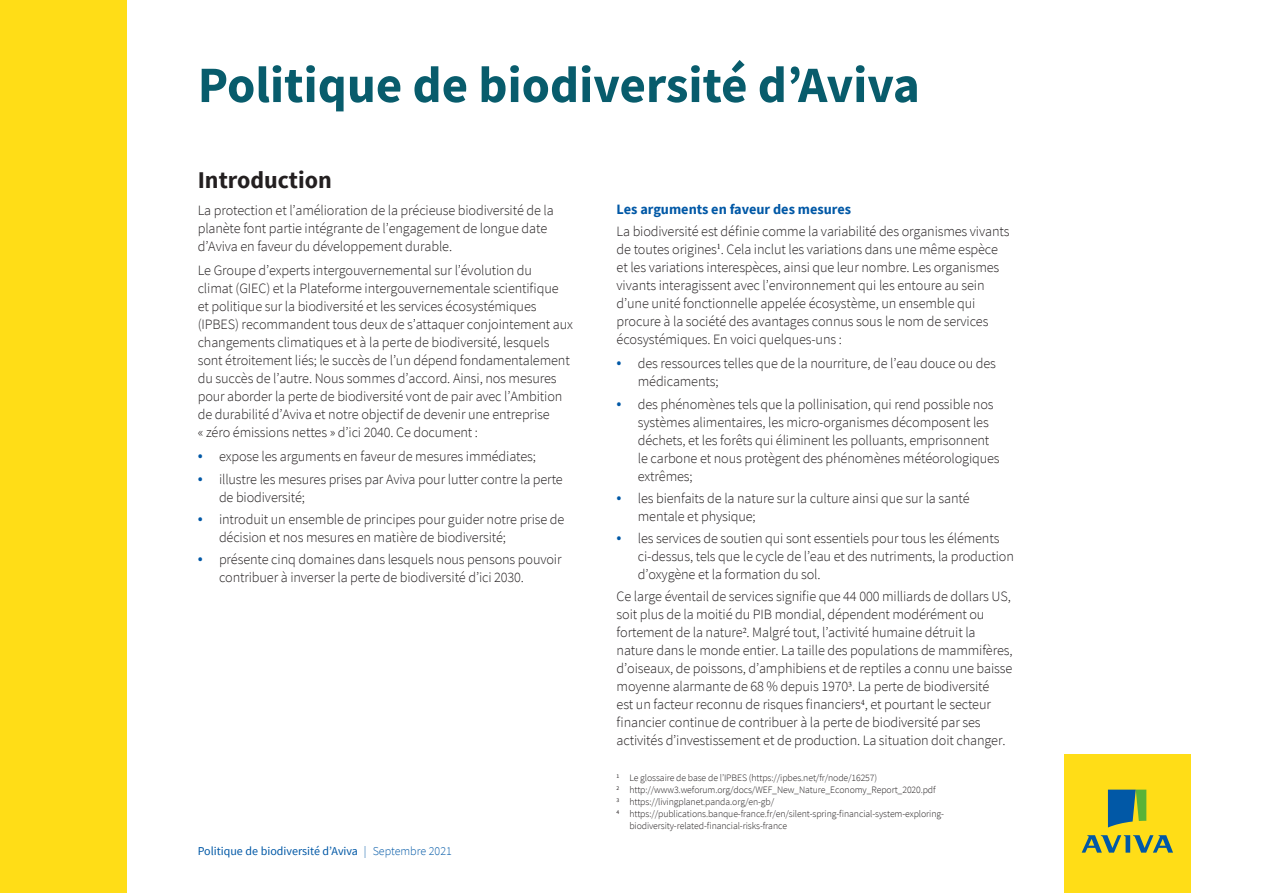
<style>
.page{position:relative;width:1263px;height:893px;background:#fff}
.page>*{position:absolute;margin:0;border:0;box-sizing:border-box;transform-origin:0 0}
.t1{font:700 51px "Source Sans Pro";color:#085c6c}
.Head_1{font:700 24px "Source Sans Pro";color:#231f20}
.Body{font:300 14.25px/18px "Source Sans Pro";letter-spacing:-.01em;color:#231f20}
.Head_2{font:700 14.25px "Source Sans Pro";color:#0158a6}
.t2{font:12px "Source Sans Pro";color:#0158a6}
.Footnotes{font:300 9.75px/12px "Source Sans Pro";letter-spacing:-.01em;color:#231f20}
.s1{font-size:18px;color:#0158a6}
.s2{font-weight:300}
</style>
<div class="page">
<div style="left:0;top:0;width:126px;height:893px;background:#ffdd17"></div>
<div style="left:1064px;top:755px;width:127px;height:138px;background:#ffdd17"></div>
<svg style="left:1082px;top:835px;width:91px;height:18px"></svg>
<svg style="left:1108px;top:790px;width:38px;height:37px"></svg>
<p class="t1" style="left:198px;top:51px;width:723px">Politique de biodiversité d’Aviva</p>
<p class="Head_1" style="left:198px;top:164px;width:135px">Introduction</p>
<p class="Body" style="left:198px;top:201px;width:358px">La protection et l’amélioration de la précieuse biodiversité de la planète font partie intégrante de l’engagement de longue date d’Aviva en faveur du développement durable.</p>
<p class="Body" style="left:198px;top:261px;width:377px">Le Groupe d’experts intergouvernemental sur l’évolution du<br>climat (GIEC) et la Plateforme intergouvernementale scientifique et politique sur la biodiversité et les services écosystémiques (IPBES) recommandent tous deux de s’attaquer conjointement aux changements climatiques et à la perte de biodiversité, lesquels sont étroitement liés; le succès de l’un dépend fondamentalement du succès de l’autre. Nous sommes d’accord. Ainsi, nos mesures pour aborder la perte de biodiversité vont de pair avec l’Ambition de durabilité d’Aviva et notre objectif de devenir une entreprise<br>« zéro émissions nettes » d’ici 2040. Ce document :</p>
<p class="Body" style="left:198px;top:448px;width:340px"><span class="s1">•</span> expose les arguments en faveur de mesures immédiates;</p>
<p class="Body" style="left:219px;top:470px;width:345px;text-indent:-21px"><span class="s1">•</span> illustre les mesures prises par Aviva pour lutter contre la perte de biodiversité;</p>
<p class="Body" style="left:219px;top:510px;width:347px;text-indent:-21px"><span class="s1">•</span> introduit un ensemble de principes pour guider notre prise de décision et nos mesures en matière de biodiversité;</p>
<p class="Body" style="left:219px;top:550px;width:344px;text-indent:-21px"><span class="s1">•</span> présente cinq domaines dans lesquels nous pensons pouvoir contribuer à inverser la perte de biodiversité d’ici 2030.</p>
<p class="t2" style="left:198px;top:844px;width:256px">Politique de biodiversité d’Aviva <span class="s2">| Septembre 2021</span></p>
<p class="Head_2" style="left:617px;top:199px;width:236px">Les arguments en faveur des mesures</p>
<p class="Body" style="left:617px;top:222px;width:394px">La biodiversité est définie comme la variabilité des organismes vivants de toutes origines<sup>1</sup>. Cela inclut les variations dans une même espèce et les variations interespèces, ainsi que leur nombre. Les organismes vivants interagissent avec l’environnement qui les entoure au sein d’une unité fonctionnelle appelée écosystème, un ensemble qui procure à la société des avantages connus sous le nom de services écosystémiques. En voici quelques-uns :</p>
<p class="Body" style="left:638px;top:355px;width:360px;text-indent:-21px"><span class="s1">•</span> des ressources telles que de la nourriture, de l’eau douce ou des médicaments;</p>
<p class="Body" style="left:638px;top:395px;width:363px;text-indent:-21px"><span class="s1">•</span> des phénomènes tels que la pollinisation, qui rend possible nos systèmes alimentaires, les micro-organismes décomposent les déchets, et les forêts qui éliminent les polluants, emprisonnent le carbone et nous protègent des phénomènes météorologiques extrêmes;</p>
<p class="Body" style="left:638px;top:489px;width:333px;text-indent:-21px"><span class="s1">•</span> les bienfaits de la nature sur la culture ainsi que sur la santé mentale et physique;</p>
<p class="Body" style="left:638px;top:529px;width:378px;text-indent:-21px"><span class="s1">•</span> les services de soutien qui sont essentiels pour tous les éléments ci-dessus, tels que le cycle de l’eau et des nutriments, la production d’oxygène et la formation du sol.</p>
<p class="Body" style="left:617px;top:588px;width:397px">Ce large éventail de services signifie que 44 000 milliards de dollars US, soit plus de la moitié du PIB mondial, dépendent modérément ou fortement de la nature<sup>2</sup>. Malgré tout, l’activité humaine détruit la nature dans le monde entier. La taille des populations de mammifères, d’oiseaux, de poissons, d’amphibiens et de reptiles a connu une baisse moyenne alarmante de 68 % depuis 1970<sup>3</sup>. La perte de biodiversité<br>est un facteur reconnu de risques financiers<sup>4</sup>, et pourtant le secteur financier continue de contribuer à la perte de biodiversité par ses activités d’investissement et de production. La situation doit changer.</p>
<p class="Footnotes" style="left:617px;top:772px;width:262px"><sup>1</sup> Le glossaire de base de l’IPBES (https://ipbes.net/fr/node/16257)</p>
<p class="Footnotes" style="left:617px;top:784px;width:321px"><sup>2</sup> http://www3.weforum.org/docs/WEF_New_Nature_Economy_Report_2020.pdf</p>
<p class="Footnotes" style="left:617px;top:796px;width:159px"><sup>3</sup> https://livingplanet.panda.org/en-gb/</p>
<p class="Footnotes" style="left:629px;top:808px;width:316px;text-indent:-13px"><sup>4</sup> https://publications.banque-france.fr/en/silent-spring-financial-system-exploring&shy;biodiversity-related-financial-risks-france</p>
</div>
